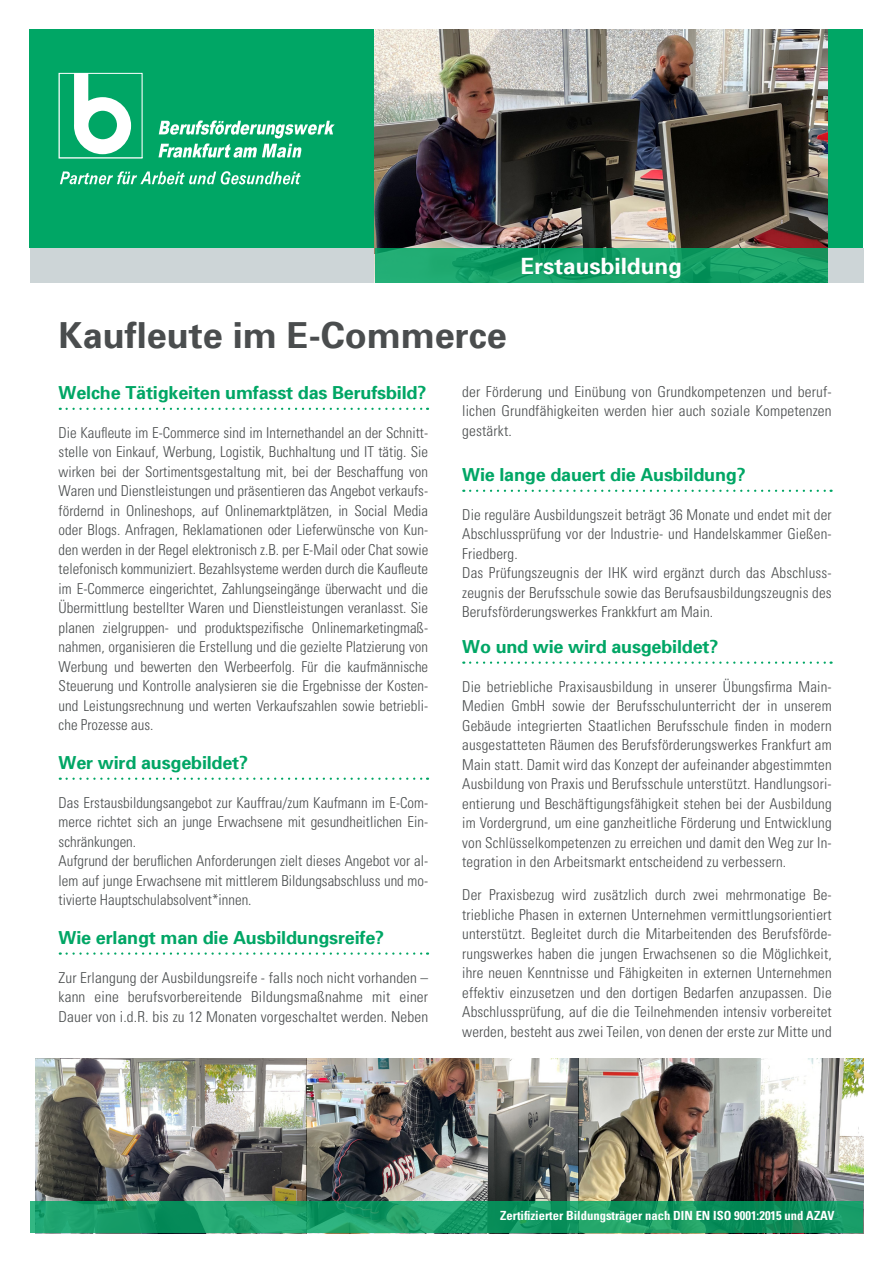
<style>
.page{position:relative;width:893px;height:1263px;background:#fff}
.page>*{position:absolute;margin:0;border:0;box-sizing:border-box;transform-origin:0 0}
.t1{font:700 36px "Univers 65";color:#4a4d4e}
.t2{font:700 22.5px "Univers 65";color:#fff}
.Headline{font:700 18px "Univers 65";letter-spacing:-.01em;color:#00a665}
.t3{font:300 condensed 15px/19.5px "Univers LT Std";letter-spacing:.01em;color:#4a4d4e;text-align:justify}
.t4{font:700 condensed 12.6px "Univers LT Std";color:#fff}
</style>
<div class="page">
<div style="left:30px;top:248px;width:833px;height:34px;background:#cdd5d7"></div>
<div style="left:30px;top:30px;width:833px;height:218px;background:#00a665"></div>
<img style="left:35px;top:1059px;width:828px;height:174px">
<svg style="left:67px;top:408px;width:361px;height:2px"></svg>
<svg style="left:67px;top:777px;width:361px;height:3px"></svg>
<svg style="left:67px;top:952px;width:361px;height:3px"></svg>
<svg style="left:470px;top:490px;width:362px;height:2px"></svg>
<svg style="left:470px;top:661px;width:362px;height:3px"></svg>
<svg style="left:60px;top:171px;width:241px;height:13px"></svg>
<svg style="left:74px;top:73px;width:69px;height:84px"></svg>
<svg style="left:159px;top:120px;width:176px;height:38px"></svg>
<img style="left:375px;top:30px;width:453px;height:218px">
<svg style="left:375px;top:248px;width:453px;height:34px;background:#16a167"></svg>
<svg style="left:30px;top:1201px;width:832px;height:32px;background:#179b65"></svg>
<div style="left:59px;top:73px;width:83px;height:85px;border:1px solid #fff"></div>
<p class="t2" style="left:521px;top:251px;width:163px">Erstausbildung</p>
<p class="t1" style="left:59px;top:312px;width:450px">Kaufleute im E-Commerce</p>
<p class="Headline" style="left:59px;top:381px;width:369px">Welche Tätigkeiten umfasst das Berufsbild?</p>
<p class="t3" style="left:59px;top:423px;width:371px">Die Kaufleute im E-Commerce sind im Internethandel an der Schnitt&shy;stelle von Einkauf, Werbung, Logistik, Buchhaltung und IT tätig. Sie wirken bei der Sortimentsgestaltung mit, bei der Beschaffung von Waren und Dienstleistungen und präsentieren das Angebot verkaufs&shy;fördernd in Onlineshops, auf Onlinemarktplätzen, in Social Media oder Blogs. Anfragen, Reklamationen oder Lieferwünsche von Kun&shy;den werden in der Regel elektronisch z.B. per E-Mail oder Chat sowie telefonisch kommuniziert. Bezahlsysteme werden durch die Kaufleute im E-Commerce eingerichtet, Zahlungseingänge überwacht und die Übermittlung bestellter Waren und Dienstleistungen veranlasst. Sie planen zielgruppen- und produktspezifische Onlinemarketingmaß&shy;nahmen, organisieren die Erstellung und die gezielte Platzierung von Werbung und bewerten den Werbeerfolg. Für die kaufmännische Steuerung und Kontrolle analysieren sie die Ergebnisse der Kosten&shy;und Leistungsrechnung und werten Verkaufszahlen sowie betriebli&shy;che Prozesse aus.</p>
<p class="Headline" style="left:59px;top:751px;width:191px">Wer wird ausgebildet?</p>
<p class="t3" style="left:59px;top:793px;width:371px">Das Erstausbildungsangebot zur Kauffrau/zum Kaufmann im E-Com&shy;merce richtet sich an junge Erwachsene mit gesundheitlichen Ein&shy;schränkungen.</p>
<p class="t3" style="left:59px;top:851px;width:371px">Aufgrund der beruflichen Anforderungen zielt dieses Angebot vor al&shy;lem auf junge Erwachsene mit mittlerem Bildungsabschluss und mo&shy;tivierte Hauptschulabsolvent*innen.</p>
<p class="Headline" style="left:59px;top:926px;width:327px">Wie erlangt man die Ausbildungsreife?</p>
<p class="t3" style="left:59px;top:968px;width:371px">Zur Erlangung der Ausbildungsreife - falls noch nicht vorhanden – kann eine berufsvorbereitende Bildungsmaßnahme mit einer Dauer von i.d.R. bis zu 12 Monaten vorgeschaltet werden. Neben</p>
<p class="t3" style="left:462px;top:382px;width:371px">der Förderung und Einübung von Grundkompetenzen und beruf&shy;lichen Grundfähigkeiten werden hier auch soziale Kompetenzen gestärkt.</p>
<p class="Headline" style="left:462px;top:463px;width:285px">Wie lange dauert die Ausbildung?</p>
<p class="t3" style="left:462px;top:505px;width:371px">Die reguläre Ausbildungszeit beträgt 36 Monate und endet mit der Abschlussprüfung vor der Industrie- und Handelskammer Gießen-Friedberg.</p>
<p class="t3" style="left:462px;top:563px;width:371px">Das Prüfungszeugnis der IHK wird ergänzt durch das Abschluss&shy;zeugnis der Berufsschule sowie das Berufsausbildungszeugnis des Berufsförderungswerkes Frankkfurt am Main.</p>
<p class="Headline" style="left:462px;top:635px;width:258px">Wo und wie wird ausgebildet?</p>
<p class="t3" style="left:462px;top:677px;width:371px">Die betriebliche Praxisausbildung in unserer Übungsfirma Main-Medien GmbH sowie der Berufsschulunterricht der in unserem Gebäude integrierten Staatlichen Berufsschule finden in modern ausgestatteten Räumen des Berufsförderungswerkes Frankfurt am Main statt. Damit wird das Konzept der aufeinander abgestimmten Ausbildung von Praxis und Berufsschule unterstützt. Handlungsori&shy;entierung und Beschäftigungsfähigkeit stehen bei der Ausbildung im Vordergrund, um eine ganzheitliche Förderung und Entwicklung von Schlüsselkompetenzen zu erreichen und damit den Weg zur In&shy;tegration in den Arbeitsmarkt entscheidend zu verbessern.</p>
<p class="t3" style="left:462px;top:885px;width:371px">Der Praxisbezug wird zusätzlich durch zwei mehrmonatige Be&shy;triebliche Phasen in externen Unternehmen vermittlungsorientiert unterstützt. Begleitet durch die Mitarbeitenden des Berufsförde&shy;rungswerkes haben die jungen Erwachsenen so die Möglichkeit, ihre neuen Kenntnisse und Fähigkeiten in externen Unternehmen effektiv einzusetzen und den dortigen Bedarfen anzupassen. Die Abschlussprüfung, auf die die Teilnehmenden intensiv vorbereitet werden, besteht aus zwei Teilen, von denen der erste zur Mitte und</p>
<p class="t4" style="left:500px;top:1208px;width:336px">Zertifizierter Bildungsträger nach DIN EN ISO 9001:2015 und AZAV</p>
</div>
